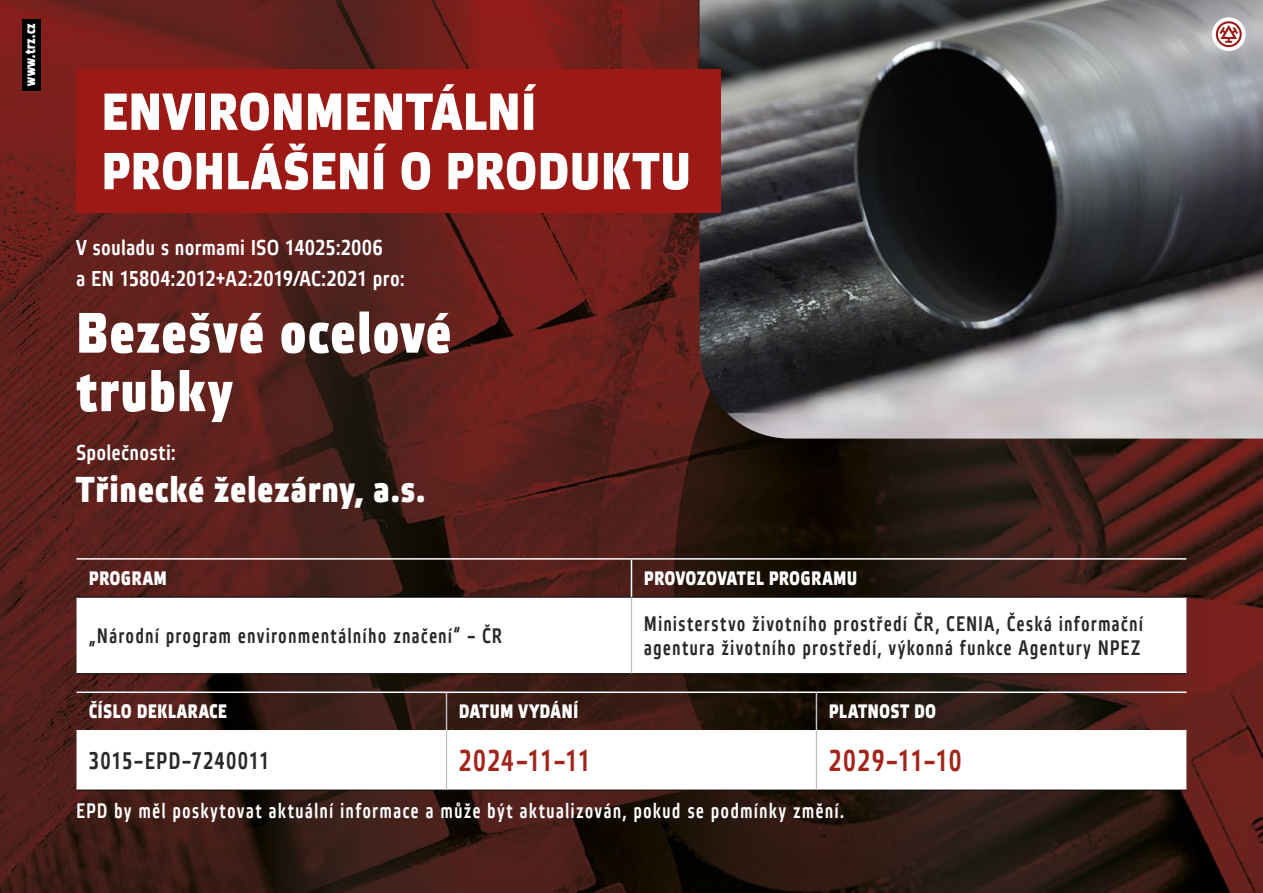
<style>
.page{position:relative;width:1263px;height:893px;background:#fff}
.page>*{position:absolute;margin:0;border:0;box-sizing:border-box;transform-origin:0 0}
.t1{font:500 57px/58.5px "Etelka Narrow";letter-spacing:.035em;color:#fff}
.t2{font:500 52.05px/59.4px "Etelka Narrow";letter-spacing:.03em;color:#fff}
.t3{font:500 36.15px "Etelka Narrow";letter-spacing:.035em;color:#fff}
.t4{font:500 30px "Etelka Narrow";letter-spacing:.07em;color:#a1251b;scale:.9 1}
.t5{font:500 24px "Etelka Narrow";letter-spacing:.08em;color:#282827;scale:.9 1}
.t6{font:500 21.45px/31px "Etelka Narrow";letter-spacing:.035em;color:#fff}
.t7{font:500 21px/24px "Etelka Narrow";letter-spacing:.09em;color:#282827;scale:.9 1}
.t8{font:500 21px "Etelka Narrow";letter-spacing:.09em;color:#fff;scale:.9 1}
.t9{font:500 19.5px "Etelka Narrow";letter-spacing:.05em;color:#fff;scale:.9 1}
.t10{font:500 14.7px "Etelka Narrow";color:#fff;scale:.9 1}
</style>
<div class="page">
<img style="left:0;top:0;width:1263px;height:893px">
<img style="left:699px;top:0;width:564px;height:439px">
<svg style="left:77px;top:598px;width:1109px;height:75px"></svg>
<hr style="left:77px;top:597px;width:554px;height:1px;background:#000">
<hr style="left:631px;top:597px;width:555px;height:1px;background:#000">
<hr style="left:77px;top:673px;width:554px;height:1px;background:#000">
<hr style="left:631px;top:673px;width:555px;height:1px;background:#000">
<hr style="left:77px;top:558px;width:554px;height:2px;background:#fff">
<hr style="left:631px;top:558px;width:555px;height:2px;background:#fff">
<hr style="left:631px;top:560px;width:1px;height:37px;background:#fff">
<hr style="left:631px;top:597px;width:1px;height:76px;background:#bcbcbc">
<svg style="left:77px;top:731px;width:1109px;height:59px"></svg>
<hr style="left:77px;top:790px;width:369px;height:1px;background:#000">
<hr style="left:446px;top:790px;width:370px;height:1px;background:#000">
<hr style="left:816px;top:790px;width:370px;height:1px;background:#000">
<hr style="left:77px;top:730px;width:369px;height:1px;background:#fff">
<hr style="left:446px;top:730px;width:370px;height:1px;background:#fff">
<hr style="left:816px;top:730px;width:370px;height:1px;background:#fff">
<hr style="left:77px;top:691px;width:369px;height:2px;background:#fff">
<hr style="left:446px;top:691px;width:370px;height:2px;background:#fff">
<hr style="left:816px;top:691px;width:370px;height:2px;background:#fff">
<hr style="left:446px;top:693px;width:1px;height:37px;background:#bcbcbc">
<hr style="left:816px;top:693px;width:1px;height:37px;background:#bcbcbc">
<hr style="left:446px;top:731px;width:1px;height:59px;background:#bcbcbc">
<hr style="left:816px;top:731px;width:1px;height:59px;background:#bcbcbc">
<div style="left:77px;top:69px;width:644px;height:144px;background:#9d1915"></div>
<div style="left:22px;top:20px;width:19px;height:71px;background:#000"></div>
<div style="left:1212px;top:17px;width:33px;height:34px;background:#fff;border-radius:50%"></div>
<svg style="left:1216px;top:21px;width:26px;height:26px"></svg>
<p class="t10" style="left:22px;top:86px;width:71px;rotate:-90deg">www.trz.cz</p>
<h2 class="t2" style="left:102px;top:84px;width:590px">ENVIRONMENTÁLNÍ<br>PROHLÁŠENÍ O PRODUKTU</h2>
<p class="t6" style="left:77px;top:233px;width:329px">V souladu s normami ISO 14025:2006<br>a EN 15804:2012+A2:2019/AC:2021 pro:</p>
<h1 class="t1" style="left:77px;top:306px;width:376px">Bezešvé ocelové trubky</h1>
<p class="t6" style="left:77px;top:438px;width:101px">Společnosti:</p>
<h3 class="t3" style="left:77px;top:468px;width:350px">Třinecké železárny, a.s.</h3>
<p class="t9" style="left:89px;top:567px;width:87px">PROGRAM</p>
<p class="t9" style="left:644px;top:567px;width:238px">PROVOZOVATEL PROGRAMU</p>
<p class="t7" style="left:89px;top:625px;width:460px">„Národní program environmentálního značení“ – ČR</p>
<p class="t7" style="left:644px;top:613px;width:556px">Ministerstvo životního prostředí ČR, CENIA, Česká informační agentura životního prostředí, výkonná funkce Agentury NPEZ</p>
<p class="t9" style="left:89px;top:700px;width:154px">ČÍSLO DEKLARACE</p>
<p class="t9" style="left:459px;top:700px;width:134px">DATUM VYDÁNÍ</p>
<p class="t9" style="left:829px;top:700px;width:120px">PLATNOST DO</p>
<p class="t5" style="left:89px;top:747px;width:201px">3015–EPD–7240011</p>
<h3 class="t4" style="left:459px;top:744px;width:147px">2024–11–11</h3>
<h3 class="t4" style="left:829px;top:744px;width:148px">2029–11–10</h3>
<p class="t8" style="left:77px;top:799px;width:854px">EPD by měl poskytovat aktuální informace a může být aktualizován, pokud se podmínky změní.</p>
</div>
